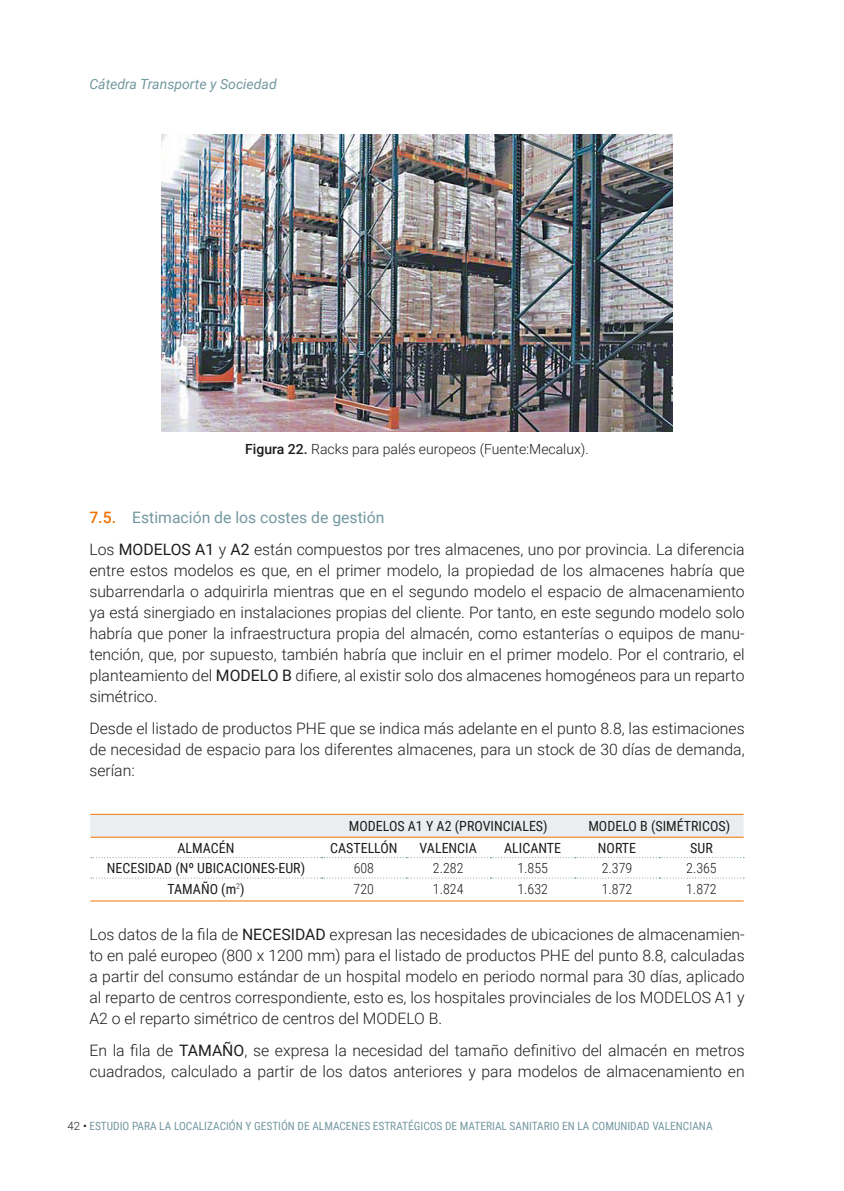
<style>
.page{position:relative;width:844px;height:1191px;background:#fff}
.page>*{position:absolute;margin:0;border:0;box-sizing:border-box;transform-origin:0 0}
.t1{font:300 15.75px/21px "Roboto";color:#1d1d1b;text-align:justify}
.t2{font:14px "Roboto Condensed";color:#1d1d1b}
.t3{font:300 14px "Roboto";color:#1d1d1b}
.t4{font:300 14px "Roboto Condensed";color:#1d1d1b}
.t5{font:italic 14px "Roboto";color:#7498a0}
.t6{font:11.38px "Roboto Condensed";color:#7498a0}
.s1{font-weight:500}
.s2{font-weight:500;color:#ee7203}
.s3{font-weight:400;color:#7498a0}
.s4{font-weight:400}
.s5{font-family:"Roboto";font-weight:300;color:#1d1d1b}
.s6{font-family:"Roboto";color:#1d1d1b}
</style>
<div class="page">
<img style="left:161px;top:134px;width:511px;height:298px">
<div style="left:90px;top:815px;width:653px;height:21px;background:#ebeef0"></div>
<hr style="left:90px;top:814px;width:231px;height:1px;background:#ee7203">
<hr style="left:321px;top:814px;width:85px;height:1px;background:#ee7203">
<hr style="left:406px;top:814px;width:84px;height:1px;background:#ee7203">
<hr style="left:490px;top:814px;width:84px;height:1px;background:#ee7203">
<hr style="left:574px;top:814px;width:85px;height:1px;background:#ee7203">
<hr style="left:659px;top:814px;width:84px;height:1px;background:#ee7203">
<hr style="left:90px;top:836px;width:231px;height:1px;background:#ee7203">
<hr style="left:321px;top:836px;width:85px;height:1px;background:#ee7203">
<hr style="left:406px;top:836px;width:84px;height:1px;background:#ee7203">
<hr style="left:490px;top:836px;width:84px;height:1px;background:#ee7203">
<hr style="left:574px;top:836px;width:85px;height:1px;background:#ee7203">
<hr style="left:659px;top:836px;width:84px;height:1px;background:#ee7203">
<hr style="left:90px;top:900px;width:231px;height:1px;background:#ee7203">
<hr style="left:321px;top:900px;width:85px;height:1px;background:#ee7203">
<hr style="left:406px;top:900px;width:84px;height:1px;background:#ee7203">
<hr style="left:490px;top:900px;width:84px;height:1px;background:#ee7203">
<hr style="left:574px;top:900px;width:85px;height:1px;background:#ee7203">
<hr style="left:659px;top:900px;width:84px;height:1px;background:#ee7203">
<svg style="left:91px;top:857px;width:653px;height:1px"></svg>
<svg style="left:91px;top:877px;width:653px;height:1px"></svg>
<p class="t5" style="left:89px;top:74px;width:189px">Cátedra Transporte y Sociedad</p>
<p class="t3" style="left:245px;top:439px;width:345px"><span class="s1">Figura 22.</span> Racks para palés europeos (Fuente:Mecalux).</p>
<p class="t1" style="left:89px;top:501px;width:656px;line-height:31.8px"><span class="s2">7.5.</span> <span class="s3">Estimación de los costes de gestión<br></span>Los <span class="s4">MODELOS A1</span> y <span class="s4">A2</span> están compuestos por tres almacenes, uno por provincia. La diferencia</p>
<p class="t1" style="left:89px;top:559px;width:656px">entre estos modelos es que, en el primer modelo, la propiedad de los almacenes habría que subarrendarla o adquirirla mientras que en el segundo modelo el espacio de almacenamiento ya está sinergiado en instalaciones propias del cliente. Por tanto, en este segundo modelo solo habría que poner la infraestructura propia del almacén, como estanterías o equipos de manu&shy;tención, que, por supuesto, también habría que incluir en el primer modelo. Por el contrario, el planteamiento del <span class="s4">MODELO B</span> difiere, al existir solo dos almacenes homogéneos para un reparto simétrico.</p>
<p class="t1" style="left:89px;top:717px;width:656px">Desde el listado de productos PHE que se indica más adelante en el punto 8.8, las estimaciones de necesidad de espacio para los diferentes almacenes, para un stock de 30 días de demanda, serían:</p>
<p class="t2" style="left:349px;top:816px;width:200px">MODELOS A1 Y A2 (PROVINCIALES)</p>
<p class="t2" style="left:588px;top:816px;width:143px">MODELO B (SIMÉTRICOS)</p>
<p class="t2" style="left:177px;top:838px;width:58px">ALMACÉN</p>
<p class="t2" style="left:330px;top:838px;width:69px">CASTELLÓN</p>
<p class="t2" style="left:419px;top:838px;width:59px">VALENCIA</p>
<p class="t2" style="left:504px;top:838px;width:58px">ALICANTE</p>
<p class="t2" style="left:597px;top:838px;width:40px">NORTE</p>
<p class="t2" style="left:690px;top:838px;width:24px">SUR</p>
<p class="t2" style="left:107px;top:858px;width:200px">NECESIDAD (Nº UBICACIONES-EUR)</p>
<p class="t4" style="left:353px;top:858px;width:22px">608</p>
<p class="t4" style="left:433px;top:858px;width:32px">2.282</p>
<p class="t4" style="left:517px;top:858px;width:32px">1.855</p>
<p class="t4" style="left:601px;top:858px;width:32px">2.379</p>
<p class="t4" style="left:686px;top:858px;width:32px">2.365</p>
<p class="t2" style="left:167px;top:878px;width:79px">TAMAÑO (m<sup>2</sup>)</p>
<p class="t4" style="left:353px;top:878px;width:22px">720</p>
<p class="t4" style="left:433px;top:878px;width:32px">1.824</p>
<p class="t4" style="left:517px;top:878px;width:32px">1.632</p>
<p class="t4" style="left:601px;top:878px;width:32px">1.872</p>
<p class="t4" style="left:686px;top:878px;width:32px">1.872</p>
<p class="t1" style="left:89px;top:923px;width:656px">Los datos de la fila de <span class="s4">NECESIDAD</span> expresan las necesidades de ubicaciones de almacenamien&shy;to en palé europeo (800 x 1200 mm) para el listado de productos PHE del punto 8.8, calculadas a partir del consumo estándar de un hospital modelo en periodo normal para 30 días, aplicado al reparto de centros correspondiente, esto es, los hospitales provinciales de los MODELOS A1 y A2 o el reparto simétrico de centros del MODELO B.</p>
<p class="t1" style="left:89px;top:1039px;width:656px">En la fila de <span class="s4">TAMAÑO</span>, se expresa la necesidad del tamaño definitivo del almacén en metros cuadrados, calculado a partir de los datos anteriores y para modelos de almacenamiento en</p>
<p class="t6" style="left:68px;top:1118px;width:646px"><span class="s5">42</span> <span class="s6">•</span> ESTUDIO PARA LA LOCALIZACIÓN Y GESTIÓN DE ALMACENES ESTRATÉGICOS DE MATERIAL SANITARIO EN LA COMUNIDAD VALENCIANA</p>
</div>
